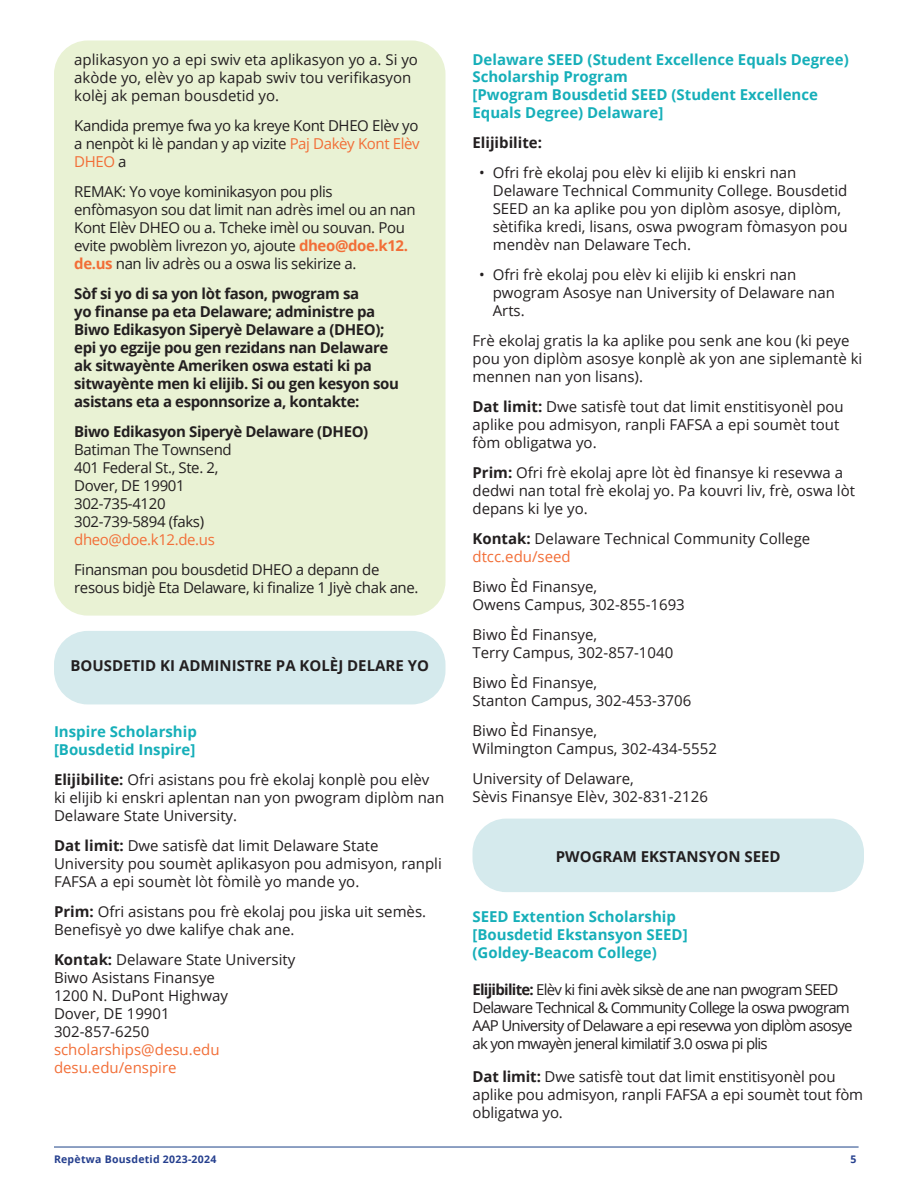
<style>
.page{position:relative;width:918px;height:1188px;background:#fff}
.page>*{position:absolute;margin:0;border:0;box-sizing:border-box;transform-origin:0 0}
.Normal__Web{font:15px/18px "Open Sans";color:#231f20}
.Normal__Web-2{font:15px/18px "Open Sans";letter-spacing:-.025em;color:#231f20}
.t1{font:700 15px/18px "Open Sans";letter-spacing:-.025em;color:#231f20}
.t2{font:700 15px/18px "Open Sans";color:#16afb9}
.Normal__Web-3{font:15px/18px "Open Sans";letter-spacing:-.05em;color:#231f20}
.t3{font:700 15px "Open Sans";color:#231f20}
.t4{font:700 10.5px "Open Sans";letter-spacing:.025em;color:#253f8e}
.s1{color:#f26e37}
.s2{font-weight:700;color:#f26e37}
.s3{font-weight:700}
</style>
<div class="page">
<hr style="left:54px;top:1147px;width:805px;height:1px;background:#1d4388">
<div style="left:472px;top:819px;width:392px;height:73px;background:#d5eaed;border-radius:34px"></div>
<div style="left:54px;top:631px;width:392px;height:73px;background:#d5eaed;border-radius:34px"></div>
<div style="left:54px;top:40px;width:392px;height:576px;background:#e9f2d4;border-radius:34px"></div>
<p class="Normal__Web" style="left:74px;top:51px;width:345px">aplikasyon yo a epi swiv eta aplikasyon yo a. Si yo akòde yo, elèv yo ap kapab swiv tou verifikasyon kolèj ak peman bousdetid yo.</p>
<p class="Normal__Web" style="left:74px;top:117px;width:347px;text-align:justify">Kandida premye fwa yo ka kreye Kont DHEO Elèv yo a nenpòt ki lè pandan y ap vizite <span class="s1">Paj Dakèy Kont Elèv DHEO</span> a</p>
<p class="Normal__Web-2" style="left:74px;top:183px;width:343px">REMAK: Yo voye kominikasyon pou plis enfòmasyon sou dat limit nan adrès imel ou an nan Kont Elèv DHEO ou a. Tcheke imèl ou souvan. Pou evite pwoblèm livrezon yo, ajoute <span class="s2">dheo@doe.k12. de.us</span> nan liv adrès ou a oswa lis sekirize a.</p>
<p class="t1" style="left:74px;top:285px;width:326px">Sòf si yo di sa yon lòt fason, pwogram sa<br>yo finanse pa eta Delaware; administre pa Biwo Edikasyon Siperyè Delaware a (DHEO); epi yo egzije pou gen rezidans nan Delaware ak sitwayènte Ameriken oswa estati ki pa sitwayènte men ki elijib. Si ou gen kesyon sou asistans eta a esponnsorize a, kontakte:</p>
<p class="Normal__Web-2" style="left:74px;top:423px;width:296px"><span class="s3">Biwo Edikasyon Siperyè Delaware (DHEO)<br></span>Batiman The Townsend<br>401 Federal St., Ste. 2,<br>Dover, DE 19901<br>302-735-4120<br>302-739-5894 (faks)<br><span class="s1">dheo@doe.k12.de.us</span></p>
<p class="Normal__Web-2" style="left:74px;top:561px;width:346px">Finansman pou bousdetid DHEO a depann de resous bidjè Eta Delaware, ki finalize 1 Jiyè chak ane.</p>
<p class="t3" style="left:70px;top:655px;width:360px">BOUSDETID KI ADMINISTRE PA KOLÈJ DELARE YO</p>
<p class="t2" style="left:54px;top:723px;width:144px">Inspire Scholarship [Bousdetid Inspire]</p>
<p class="Normal__Web" style="left:54px;top:771px;width:392px"><span class="s3">Elijibilite:</span> Ofri asistans pou frè ekolaj konplè pou elèv ki elijib ki enskri aplentan nan yon pwogram diplòm nan<br>Delaware State University.</p>
<p class="Normal__Web" style="left:54px;top:837px;width:389px"><span class="s3">Dat limit:</span> Dwe satisfè dat limit Delaware State<br>University pou soumèt aplikasyon pou admisyon, ranpli<br>FAFSA a epi soumèt lòt fòmilè yo mande yo.</p>
<p class="Normal__Web" style="left:54px;top:903px;width:374px"><span class="s3">Prim:</span> Ofri asistans pou frè ekolaj pou jiska uit semès.<br>Benefisyè yo dwe kalifye chak ane.</p>
<p class="Normal__Web" style="left:54px;top:951px;width:243px"><span class="s3">Kontak:</span> Delaware State University<br>Biwo Asistans Finansye<br>1200 N. DuPont Highway<br>Dover, DE 19901<br>302-857-6250 <span class="s1">scholarships@desu.edu desu.edu/enspire</span></p>
<p class="t2" style="left:472px;top:52px;width:378px;line-height:16.2px">Delaware SEED (Student Excellence Equals Degree)<br>Scholarship Program</p>
<p class="t2" style="left:472px;top:85px;width:347px">[Pwogram Bousdetid SEED (Student Excellence<br>Equals Degree) Delaware]</p>
<p class="t3" style="left:472px;top:132px;width:71px">Elijibilite:</p>
<p class="Normal__Web" style="left:493px;top:163px;width:357px;text-indent:-14px">• Ofri frè ekolaj pou elèv ki elijib ki enskri nan Delaware Technical Community College. Bousdetid SEED an ka aplike pou yon diplòm asosye, diplòm, sètifika kredi, lisans, oswa pwogram fòmasyon pou mendèv nan Delaware Tech.</p>
<p class="Normal__Web" style="left:493px;top:265px;width:344px;text-indent:-14px">• Ofri frè ekolaj pou elèv ki elijib ki enskri nan pwogram Asosye nan University of Delaware nan<br>Arts.</p>
<p class="Normal__Web" style="left:472px;top:331px;width:391px">Frè ekolaj gratis la ka aplike pou senk ane kou (ki peye pou yon diplòm asosye konplè ak yon ane siplemantè ki mennen nan yon lisans).</p>
<p class="Normal__Web" style="left:472px;top:397px;width:373px"><span class="s3">Dat limit:</span> Dwe satisfè tout dat limit enstitisyonèl pou aplike pou admisyon, ranpli FAFSA a epi soumèt tout fòm obligatwa yo.</p>
<p class="Normal__Web" style="left:472px;top:463px;width:384px"><span class="s3">Prim:</span> Ofri frè ekolaj apre lòt èd finansye ki resevwa a dedwi nan total frè ekolaj yo. Pa kouvri liv, frè, oswa lòt depans ki lye yo.</p>
<p class="Normal__Web" style="left:472px;top:529px;width:339px"><span class="s3">Kontak:</span> Delaware Technical Community College <span class="s1">dtcc.edu/seed</span></p>
<p class="Normal__Web" style="left:472px;top:577px;width:214px">Biwo Èd Finansye,<br>Owens Campus, 302-855-1693</p>
<p class="Normal__Web" style="left:472px;top:625px;width:202px">Biwo Èd Finansye,<br>Terry Campus, 302-857-1040</p>
<p class="Normal__Web" style="left:472px;top:673px;width:220px">Biwo Èd Finansye,<br>Stanton Campus, 302-453-3706</p>
<p class="Normal__Web" style="left:472px;top:721px;width:246px">Biwo Èd Finansye,<br>Wilmington Campus, 302-434-5552</p>
<p class="Normal__Web" style="left:472px;top:769px;width:237px">University of Delaware,<br>Sèvis Finansye Elèv, 302-831-2126</p>
<p class="t3" style="left:556px;top:846px;width:226px">PWOGRAM EKSTANSYON SEED</p>
<p class="t2" style="left:472px;top:907px;width:217px">SEED Extention Scholarship [Bousdetid Ekstansyon SEED] (Goldey-Beacom College)</p>
<p class="Normal__Web-3" style="left:472px;top:980px;width:382px"><span class="s3">Elijibilite:</span> Elèv ki fini avèk siksè de ane nan pwogram SEED Delaware Technical &amp; Community College la oswa pwogram AAP University of Delaware a epi resevwa yon diplòm asosye ak yon mwayèn jeneral kimilatif 3.0 oswa pi plis</p>
<p class="Normal__Web" style="left:472px;top:1067px;width:392px"><span class="s3">Dat limit:</span> Dwe satisfè tout dat limit enstitisyonèl pou aplike pou admisyon, ranpli FAFSA a epi soumèt tout fòm obligatwa yo.</p>
<p class="t4" style="left:54px;top:1151px;width:164px">Repètwa Bousdetid 2023-2024</p>
<p class="t4" style="left:850px;top:1151px;width:7px">5</p>
</div>
